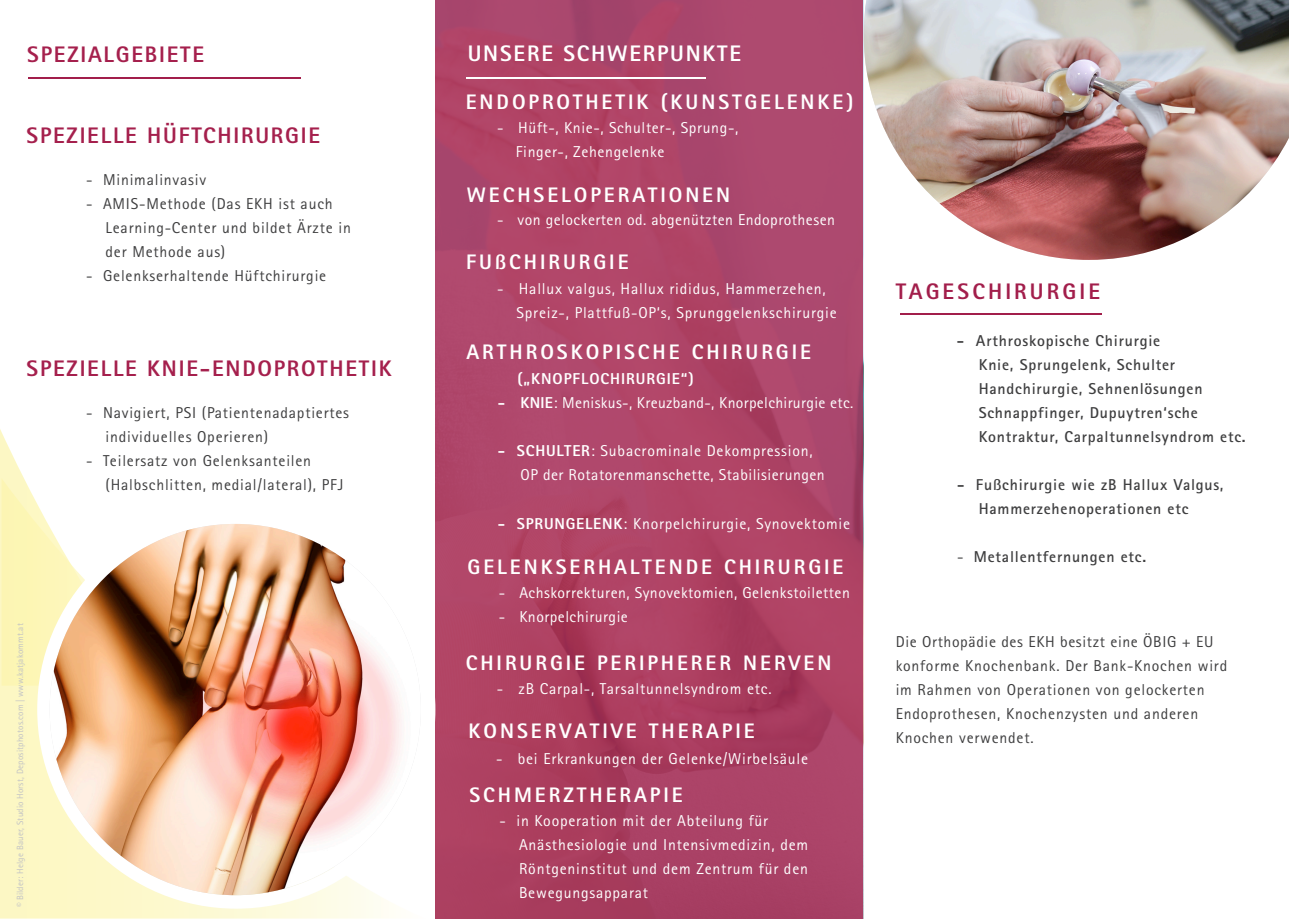
<style>
.page{position:relative;width:1289px;height:919px;background:#fff}
.page>*{position:absolute;margin:0;border:0;box-sizing:border-box;transform-origin:0 0}
.t1{font:800 22.5px "Rotis Sans Serif Pro";letter-spacing:.08em;color:#a5204d}
.t2{font:800 22.5px "Rotis Sans Serif Pro";letter-spacing:.08em;color:#fff}
.t3{font:800 22.5px "Rotis Sans Serif Pro";letter-spacing:.14em;color:#a21e4b}
.t4{font:800 21px "Rotis Sans Serif Pro";letter-spacing:.14em;color:#fff}
.t5{font:15.75px/24px "Rotis Sans Serif Pro";letter-spacing:.05em;color:#3e3e3f}
.t6{font:15.75px/24px "Rotis Sans Serif Pro";letter-spacing:.05em;color:#fff}
.t7{font:700 15.75px/24px "Rotis Sans Serif Pro";letter-spacing:.05em;color:#3e3e3f}
.t8{font:15.75px/24px "Rotis Sans Serif Pro";letter-spacing:.03em;color:#fff}
.t9{font:15.75px "Rotis Sans Serif Pro";letter-spacing:.02em;color:#fff}
.t10{font:800 15.75px "Rotis Sans Serif Pro";letter-spacing:.06em;color:#fff}
.t11{font:9px "Rotis Sans Serif Pro";letter-spacing:.02em;color:#c1c2c4}
.s1{font-weight:800}
.s2{font-weight:400}
</style>
<div class="page">
<div style="left:435px;top:0;width:428px;height:918px;background:linear-gradient(to bottom,#af496e,#ab3e60)"></div>
<svg style="left:0;top:429px;width:389px;height:489px"></svg>
<svg style="left:2px;top:478px;width:194px;height:207px"></svg>
<svg style="left:37px;top:510px;width:352px;height:398px"></svg>
<img style="left:50px;top:524px;width:371px;height:371px;border-radius:186px">
<hr style="left:28px;top:77px;width:272px;height:2px;background:#a21e4b">
<hr style="left:900px;top:313px;width:201px;height:2px;background:#a21e4b">
<hr style="left:466px;top:77px;width:240px;height:1px;background:#fff">
<img style="left:863px;top:0;width:425px;height:260px">
<h1 class="t1" style="left:27px;top:40px;width:178px">SPEZIALGEBIETE</h1>
<h1 class="t1" style="left:27px;top:121px;width:295px">SPEZIELLE HÜFTCHIRURGIE</h1>
<p class="t5" style="left:86px;top:168px;width:121px">- Minimalinvasiv</p>
<p class="t5" style="left:106px;top:192px;width:247px;text-indent:-19px">- AMIS-Methode (Das EKH ist auch<br>Learning-Center und bildet Ärzte in der Methode aus)</p>
<p class="t5" style="left:86px;top:264px;width:242px">- Gelenkserhaltende Hüftchirurgie</p>
<h1 class="t1" style="left:27px;top:354px;width:366px">SPEZIELLE KNIE-ENDOPROTHETIK</h1>
<p class="t5" style="left:106px;top:401px;width:245px;text-indent:-19px">- Navigiert, PSI (Patientenadaptiertes individuelles Operieren)</p>
<p class="t5" style="left:106px;top:449px;width:239px;text-indent:-19px">- Teilersatz von Gelenksanteilen (Halbschlitten, medial/lateral), PFJ</p>
<p class="t11" style="left:15px;top:907px;width:285px;rotate:-90deg">© Bilder: Helge Bauer, Studio Horst, Depositphotos.com | www.katjakommt.at</p>
<h1 class="t2" style="left:468px;top:39px;width:275px">UNSERE SCHWERPUNKTE</h1>
<h2 class="t4" style="left:466px;top:89px;width:389px">ENDOPROTHETIK (KUNSTGELENKE)</h2>
<p class="t6" style="left:516px;top:116px;width:224px;text-indent:-19px">- Hüft-, Knie-, Schulter-, Sprung-,<br>Finger-, Zehengelenke</p>
<h2 class="t4" style="left:467px;top:181px;width:265px">WECHSELOPERATIONEN</h2>
<p class="t8" style="left:497px;top:208px;width:339px">- von gelockerten od. abgenützten Endoprothesen</p>
<h2 class="t4" style="left:466px;top:248px;width:164px">FUßCHIRURGIE</h2>
<p class="t6" style="left:516px;top:276px;width:322px;text-indent:-19px">- Hallux valgus, Hallux rididus, Hammerzehen,<br>Spreiz-, Plattfuß-OP‘s, Sprunggelenkschirurgie</p>
<h2 class="t4" style="left:466px;top:339px;width:346px">ARTHROSKOPISCHE CHIRURGIE</h2>
<p class="t10" style="left:517px;top:369px;width:178px">(„KNOPFLOCHIRURGIE“)</p>
<p class="t9" style="left:498px;top:394px;width:357px"><span class="s1">- KNIE</span>: Meniskus-, Kreuzband-, Knorpelchirurgie etc.</p>
<p class="t8" style="left:520px;top:439px;width:306px;text-indent:-23px"><span class="s1">- SCHULTER</span>: Subacrominale Dekompression,<br>OP der Rotatorenmanschette, Stabilisierungen</p>
<p class="t6" style="left:498px;top:511px;width:354px"><span class="s1">- SPRUNGELENK</span>: Knorpelchirurgie, Synovektomie</p>
<h2 class="t4" style="left:467px;top:553px;width:377px">GELENKSERHALTENDE CHIRURGIE</h2>
<p class="t8" style="left:499px;top:580px;width:352px">- Achskorrekturen, Synovektomien, Gelenkstoiletten</p>
<p class="t8" style="left:499px;top:604px;width:131px">- Knorpelchirurgie</p>
<h2 class="t4" style="left:466px;top:649px;width:367px">CHIRURGIE PERIPHERER NERVEN</h2>
<p class="t6" style="left:496px;top:676px;width:276px">- zB Carpal-, Tarsaltunnelsyndrom etc.</p>
<h2 class="t4" style="left:468px;top:717px;width:287px">KONSERVATIVE THERAPIE</h2>
<p class="t6" style="left:496px;top:746px;width:314px">- bei Erkrankungen der Gelenke/Wirbelsäule</p>
<h2 class="t4" style="left:469px;top:781px;width:215px">SCHMERZTHERAPIE</h2>
<p class="t6" style="left:519px;top:809px;width:291px;text-indent:-19px">- in Kooperation mit der Abteilung für Anästhesiologie und Intensivmedizin, dem Röntgeninstitut und dem Zentrum für den Bewegungsapparat</p>
<h1 class="t3" style="left:895px;top:277px;width:206px">TAGESCHIRURGIE</h1>
<p class="t7" style="left:978px;top:328px;width:268px;text-indent:-22px">- Arthroskopische Chirurgie<br>Knie, Sprungelenk, Schulter Handchirurgie, Sehnenlösungen Schnappfinger, Dupuytren‘sche Kontraktur, Carpaltunnelsyndrom etc.</p>
<p class="t7" style="left:978px;top:472px;width:246px;text-indent:-22px">- Fußchirurgie wie zB Hallux Valgus,<br>Hammerzehenoperationen etc</p>
<p class="t7" style="left:957px;top:544px;width:191px"><span class="s2">-</span> Metallentfernungen etc.</p>
<p class="t5" style="left:895px;top:630px;width:333px">Die Orthopädie des EKH besitzt eine ÖBIG + EU konforme Knochenbank. Der Bank-Knochen wird im Rahmen von Operationen von gelockerten Endoprothesen, Knochenzysten und anderen Knochen verwendet.</p>
</div>
